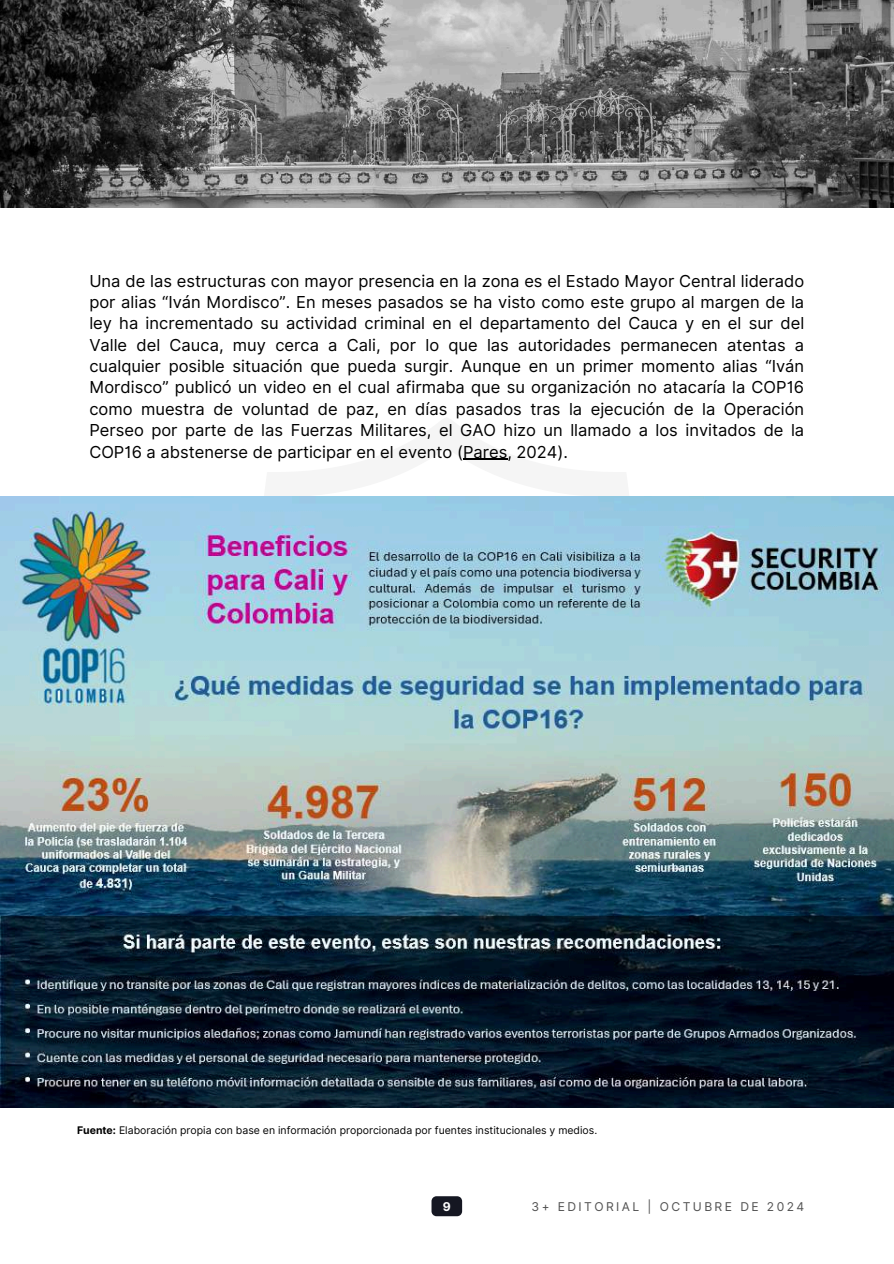
<style>
.page{position:relative;width:894px;height:1264px;background:#fff}
.page>*{position:absolute;margin:0;border:0;box-sizing:border-box;transform-origin:0 0}
.t1{font:16.5px/21.3px "Inter";color:#000;text-align:justify}
.t2{font:12.15px "Inter";letter-spacing:.2em;color:#515151}
.t3{font:700 12.15px "Inter";color:#fff}
.t4{font:10.5px "Inter";color:#000}
.s1{font-weight:700}
</style>
<div class="page">
<img style="left:0;top:496px;width:893px;height:611px">
<img style="left:0;top:0;width:893px;height:207px">
<svg style="left:431px;top:1196px;width:31px;height:20px"></svg>
<hr style="left:463px;top:458px;width:44px;height:2px;background:#000">
<p class="t1" style="left:89px;top:270px;width:716px">Una de las estructuras con mayor presencia en la zona es el Estado Mayor Central liderado por alias “Iván Mordisco”. En meses pasados se ha visto como este grupo al margen de la ley ha incrementado su actividad criminal en el departamento del Cauca y en el sur del Valle del Cauca, muy cerca a Cali, por lo que las autoridades permanecen atentas a cualquier posible situación que pueda surgir. Aunque en un primer momento alias “Iván Mordisco” publicó un video en el cual afirmaba que su organización no atacaría la COP16 como muestra de voluntad de paz, en días pasados tras la ejecución de la Operación Perseo por parte de las Fuerzas Militares, el GAO hizo un llamado a los invitados de la COP16 a abstenerse de participar en el evento (Pares, 2024).</p>
<p class="t4" style="left:77px;top:1124px;width:521px"><span class="s1">Fuente:</span> Elaboración propia con base en información proporcionada por fuentes institucionales y medios.</p>
<p class="t3" style="left:442px;top:1199px;width:9px">9</p>
<p class="t2" style="left:531px;top:1199px;width:274px">3+ EDITORIAL | OCTUBRE DE 2024</p>
</div>
